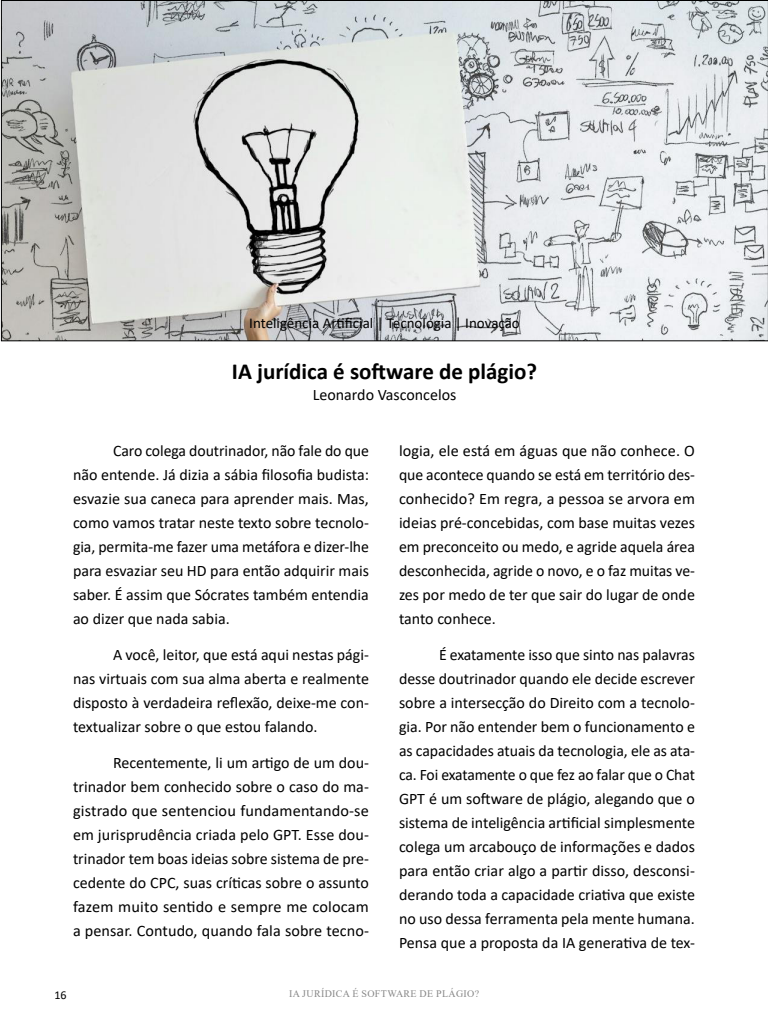
<style>
.page{position:relative;width:768px;height:1024px;background:#fff}
.page>*{position:absolute;margin:0;border:0;box-sizing:border-box;transform-origin:0 0}
.t1{font:700 23px "Calibri";color:#000}
.t2{font:16px/24px "Calibri";color:#000;text-align:justify}
.t3{font:15px "Calibri";color:#000}
.t4{font:12px "Calibri";color:#000}
.t5{font:10px "Times New Roman";color:#878787}
</style>
<div class="page">
<svg style="left:1px;top:0;width:767px;height:341px;background:#cdcfcf"></svg>
<p class="t3" style="left:249px;top:312px;width:272px">Inteligência Artificial | Tecnologia | Inovação</p>
<h1 class="t1" style="left:232px;top:355px;width:307px">IA jurídica é software de plágio?</h1>
<p class="t2" style="left:313px;top:382px;width:145px">Leonardo Vasconcelos</p>
<p class="t2" style="left:73px;top:438px;width:298px;text-indent:40px">Caro colega doutrinador, não fale do que não entende. Já dizia a sábia filosofia budista: esvazie sua caneca para aprender mais. Mas, como vamos tratar neste texto sobre tecnolo&shy;gia, permita-me fazer uma metáfora e dizer-lhe para esvaziar seu HD para então adquirir mais saber. É assim que Sócrates também entendia ao dizer que nada sabia.</p>
<p class="t2" style="left:73px;top:642px;width:297px;text-indent:40px">A você, leitor, que está aqui nestas pági&shy;nas virtuais com sua alma aberta e realmente disposto à verdadeira reflexão, deixe-me con&shy;textualizar sobre o que estou falando.</p>
<p class="t2" style="left:73px;top:750px;width:297px;text-indent:40px">Recentemente, li um artigo de um dou&shy;trinador bem conhecido sobre o caso do ma&shy;gistrado que sentenciou fundamentando-se em jurisprudência criada pelo GPT. Esse dou&shy;trinador tem boas ideias sobre sistema de pre&shy;cedente do CPC, suas críticas sobre o assunto fazem muito sentido e sempre me colocam a pensar. Contudo, quando fala sobre tecno-</p>
<p class="t2" style="left:399px;top:438px;width:298px">logia, ele está em águas que não conhece. O que acontece quando se está em território des&shy;conhecido? Em regra, a pessoa se arvora em ideias pré-concebidas, com base muitas vezes em preconceito ou medo, e agride aquela área desconhecida, agride o novo, e o faz muitas ve&shy;zes por medo de ter que sair do lugar de onde tanto conhece.</p>
<p class="t2" style="left:399px;top:642px;width:298px;text-indent:40px">É exatamente isso que sinto nas palavras desse doutrinador quando ele decide escrever sobre a intersecção do Direito com a tecnolo&shy;gia. Por não entender bem o funcionamento e as capacidades atuais da tecnologia, ele as ata&shy;ca. Foi exatamente o que fez ao falar que o Chat GPT é um software de plágio, alegando que o sistema de inteligência artificial simplesmente colega um arcabouço de informações e dados para então criar algo a partir disso, desconsi&shy;derando toda a capacidade criativa que existe no uso dessa ferramenta pela mente humana.<br>Pensa que a proposta da IA generativa de tex-</p>
<p class="t4" style="left:55px;top:987px;width:14px">16</p>
<p class="t5" style="left:289px;top:987px;width:21px">IA JURÍDICA</p>
<p class="t5" style="left:353px;top:987px;width:17px">É SOFTWARE</p>
<p class="t5" style="left:420px;top:987px;width:24px">DE PLÁGIO</p>
<p class="t5" style="left:475px;top:987px;width:6px">?</p>
</div>
